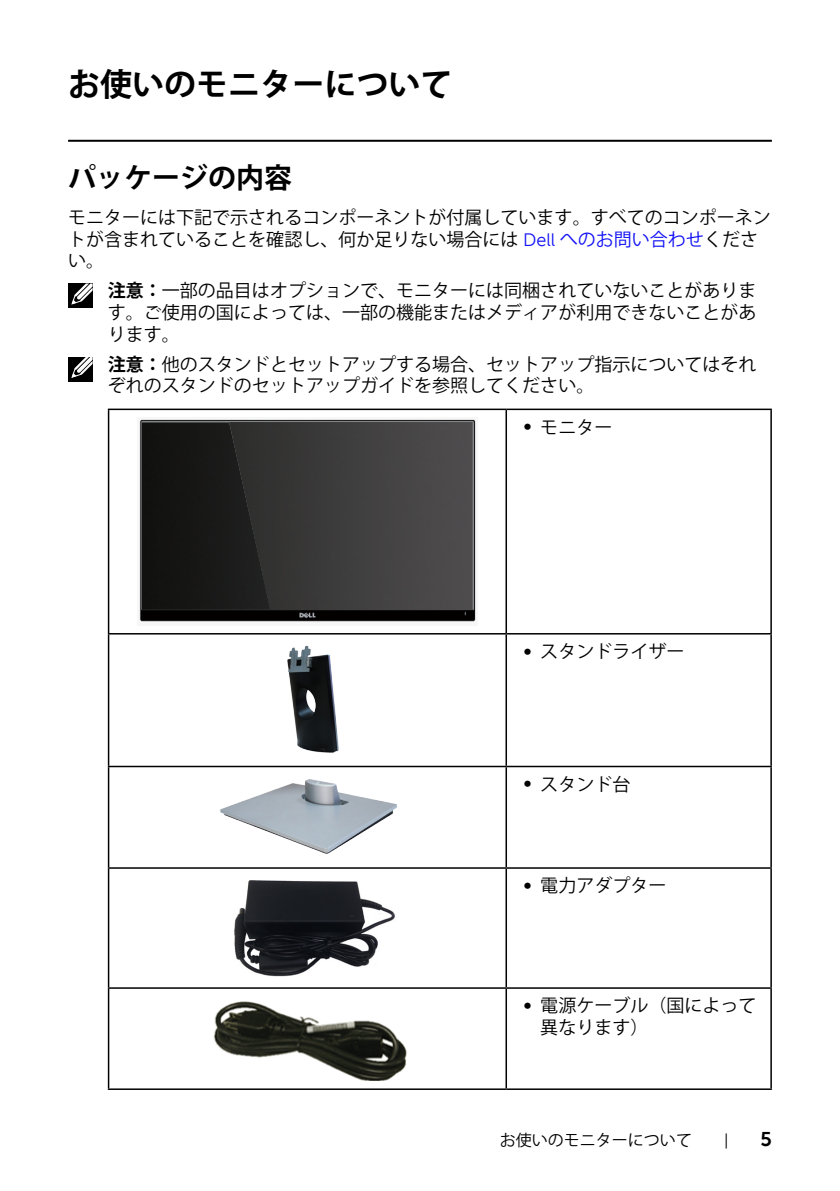
<style>
.page{position:relative;width:840px;height:1191px;background:#fff}
.page>*{position:absolute;margin:0;border:0;box-sizing:border-box;transform-origin:0 0}
.t1{font:700 32px "Koz Go Pro";color:#000}
.t2{font:700 28px "Koz Go Pro";color:#000}
.t3{font:18px/21.6px "Koz Go Pro";color:#000}
.t4{font:16px "Koz Go Pro";color:#000}
.s1{font-family:"Museo Sans For Dell";color:#1111f6}
.s2{color:#1111f6}
.s3{font-weight:700}
.s4{font-family:"Museo Sans For Dell 300"}
.s5{font-family:"Museo Sans For Dell"}
.s6{font-family:"Museo Sans For Dell";font-weight:700;font-size:20px}
</style>
<div class="page">
<hr style="left:68px;top:140px;width:703px;height:2px;background:#000">
<div style="left:68px;top:284px;width:24px;height:24px;background:#000"></div>
<svg style="left:70px;top:283px;width:23px;height:22px"></svg>
<div style="left:68px;top:357px;width:24px;height:24px;background:#000"></div>
<svg style="left:71px;top:357px;width:22px;height:22px"></svg>
<hr style="left:108px;top:408px;width:398px;height:2px;background:#000">
<hr style="left:108px;top:410px;width:1px;height:223px;background:#000">
<hr style="left:506px;top:408px;width:265px;height:2px;background:#000">
<hr style="left:505px;top:410px;width:1px;height:223px;background:#000">
<hr style="left:770px;top:410px;width:1px;height:223px;background:#000">
<hr style="left:108px;top:633px;width:398px;height:1px;background:#000">
<hr style="left:108px;top:634px;width:1px;height:131px;background:#000">
<hr style="left:506px;top:633px;width:265px;height:1px;background:#000">
<hr style="left:505px;top:634px;width:1px;height:131px;background:#000">
<hr style="left:770px;top:634px;width:1px;height:131px;background:#000">
<hr style="left:108px;top:765px;width:398px;height:2px;background:#000">
<hr style="left:108px;top:767px;width:1px;height:100px;background:#000">
<hr style="left:506px;top:765px;width:265px;height:2px;background:#000">
<hr style="left:505px;top:767px;width:1px;height:100px;background:#000">
<hr style="left:770px;top:767px;width:1px;height:100px;background:#000">
<hr style="left:108px;top:867px;width:398px;height:1px;background:#000">
<hr style="left:108px;top:868px;width:1px;height:119px;background:#000">
<hr style="left:506px;top:867px;width:265px;height:1px;background:#000">
<hr style="left:505px;top:868px;width:1px;height:119px;background:#000">
<hr style="left:770px;top:868px;width:1px;height:119px;background:#000">
<hr style="left:108px;top:988px;width:1px;height:100px;background:#000">
<hr style="left:505px;top:988px;width:1px;height:100px;background:#000">
<hr style="left:770px;top:988px;width:1px;height:100px;background:#000">
<hr style="left:108px;top:987px;width:398px;height:1px;background:#000">
<hr style="left:506px;top:987px;width:265px;height:1px;background:#000">
<hr style="left:108px;top:1088px;width:398px;height:2px;background:#000">
<hr style="left:506px;top:1088px;width:265px;height:2px;background:#000">
<img style="left:139px;top:419px;width:337px;height:203px">
<div style="left:142px;top:422px;width:87px;height:188px;background:#151614"></div>
<img style="left:229px;top:422px;width:243px;height:188px">
<img style="left:287px;top:645px;width:52px;height:108px">
<img style="left:220px;top:779px;width:177px;height:75px">
<img style="left:235px;top:880px;width:160px;height:97px">
<img style="left:214px;top:1001px;width:193px;height:79px">
<h1 class="t1" style="left:68px;top:64px;width:385px">お使いのモニターについて</h1>
<h2 class="t2" style="left:68px;top:159px;width:225px">パッケージの内容</h2>
<p class="t3" style="left:68px;top:207px;width:703px">モニターには下記で示されるコンポーネントが付属しています。すべてのコンポーネントが含まれていることを確認し、何か足りない場合には <span class="s1">Dell</span> <span class="s2">へのお問い合わせ</span>ください。</p>
<p class="t3" style="left:108px;top:280px;width:649px;text-align:justify"><span class="s3">注意：</span>一部の品目はオプションで、モニターには同梱されていないことがあります。ご使用の国によっては、一部の機能またはメディアが利用できないことがあります。</p>
<p class="t3" style="left:108px;top:354px;width:649px"><span class="s3">注意：</span>他のスタンドとセットアップする場合、セットアップ指示についてはそれぞれのスタンドのセットアップガイドを参照してください。</p>
<p class="t3" style="left:523px;top:417px;width:91px"><span class="s4">∞</span> モニター</p>
<p class="t3" style="left:523px;top:641px;width:163px"><span class="s4">∞</span> スタンドライザー</p>
<p class="t3" style="left:523px;top:774px;width:109px"><span class="s4">∞</span> スタンド台</p>
<p class="t3" style="left:523px;top:875px;width:145px"><span class="s4">∞</span> 電力アダプター</p>
<p class="t3" style="left:540px;top:995px;width:217px;text-indent:-17px"><span class="s4">∞</span> 電源ケーブル（国によって異なります）</p>
<p class="t4" style="left:499px;top:1130px;width:273px">お使いのモニターについて　　<span class="s5">|</span>　　<span class="s6">5</span></p>
</div>
